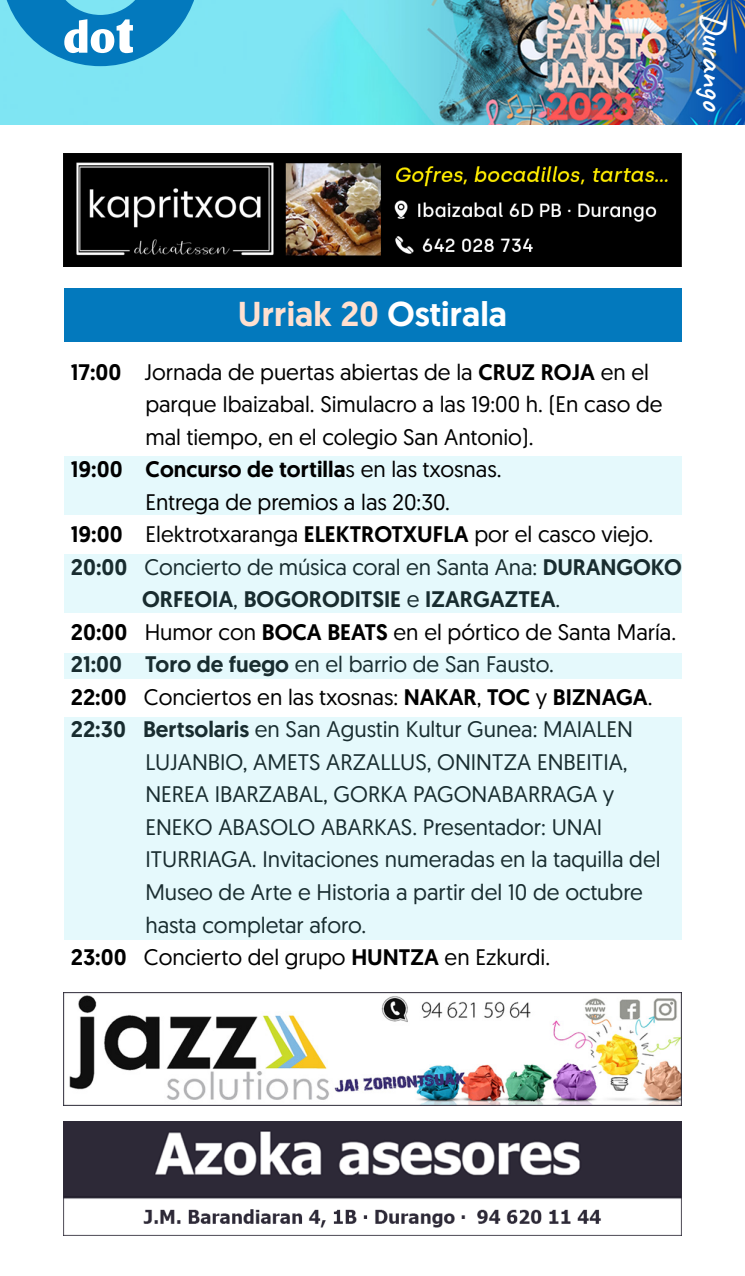
<style>
.page{position:relative;width:745px;height:1276px;background:#fff}
.page>*{position:absolute;margin:0;border:0;box-sizing:border-box;transform-origin:0 0}
.t1{font:500 34.5px "Geomanist";color:#ffe0d0}
.t2{font:600 33px "Caveat";color:#fff}
.t3{font:22.5px "Geomanist";color:#000}
.t4{font:500 22.5px "Geomanist";color:#000}
.s1{color:#fff}
.s2{font-weight:500}
.s3{font-weight:400}
</style>
<div class="page">
<div style="left:64px;top:456px;width:616px;height:59px;background:#e5f9fc"></div>
<img style="left:0;top:0;width:743px;height:125px">
<img style="left:64px;top:1121px;width:616px;height:114px">
<img style="left:64px;top:153px;width:616px;height:113px">
<div style="left:64px;top:653px;width:616px;height:25px;background:#e5f9fc"></div>
<div style="left:64px;top:554px;width:616px;height:58px;background:#e5f9fc"></div>
<div style="left:64px;top:717px;width:616px;height:223px;background:#e5f9fc"></div>
<svg style="left:1px;top:0;width:199px;height:66px"></svg>
<div style="left:64px;top:288px;width:616px;height:53px;background:#0379bd"></div>
<img style="left:64px;top:992px;width:616px;height:114px">
<p class="t2" style="left:734px;top:13px;width:100px;rotate:90deg">Durango</p>
<p class="t1" style="left:238px;top:291px;width:270px">Urriak 20 <span class="s1">Ostirala</span></p>
<p class="t3" style="left:71px;top:357px;width:579px"><span class="s2">17:00</span> Jornada de puertas abiertas de la <span class="s2">CRUZ ROJA</span> en el</p>
<p class="t3" style="left:145px;top:390px;width:518px">parque Ibaizabal. Simulacro a las 19:00 h. (En caso de</p>
<p class="t3" style="left:145px;top:422px;width:389px">mal tiempo, en el colegio San Antonio).</p>
<p class="t4" style="left:71px;top:454px;width:432px">19:00 Concurso de tortilla<span class="s3">s en las txosnas.</span></p>
<p class="t3" style="left:145px;top:487px;width:306px">Entrega de premios a las 20:30.</p>
<p class="t3" style="left:71px;top:520px;width:583px"><span class="s2">19:00</span> Elektrotxaranga <span class="s2">ELEKTROTXUFLA</span> por el casco viejo.</p>
<p class="t3" style="left:71px;top:552px;width:612px"><span class="s2">20:00</span> Concierto de música coral en Santa Ana: <span class="s2">DURANGOKO</span></p>
<p class="t4" style="left:142px;top:584px;width:419px">ORFEOIA<span class="s3">,</span> BOGORODITSIE <span class="s3">e</span> IZARGAZTEA<span class="s3">.</span></p>
<p class="t3" style="left:71px;top:617px;width:606px"><span class="s2">20:00</span> Humor con <span class="s2">BOCA BEATS</span> en el pórtico de Santa María.</p>
<p class="t3" style="left:71px;top:650px;width:484px"><span class="s2">21:00 Toro de fuego</span> en el barrio de San Fausto.</p>
<p class="t3" style="left:71px;top:682px;width:582px"><span class="s2">22:00</span> Conciertos en las txosnas: <span class="s2">NAKAR</span>, <span class="s2">TOC</span> y <span class="s2">BIZNAGA</span>.</p>
<p class="t3" style="left:71px;top:715px;width:563px"><span class="s2">22:30 Bertsolaris</span> en San Agustin Kultur Gunea: MAIALEN</p>
<p class="t3" style="left:145px;top:747px;width:483px">LUJANBIO, AMETS ARZALLUS, ONINTZA ENBEITIA,</p>
<p class="t3" style="left:145px;top:780px;width:470px">NEREA IBARZABAL, GORKA PAGONABARRAGA y</p>
<p class="t3" style="left:145px;top:812px;width:458px">ENEKO ABASOLO ABARKAS. Presentador: UNAI</p>
<p class="t3" style="left:145px;top:845px;width:516px">ITURRIAGA. Invitaciones numeradas en la taquilla del</p>
<p class="t3" style="left:145px;top:877px;width:498px">Museo de Arte e Historia a partir del 10 de octubre</p>
<p class="t3" style="left:145px;top:910px;width:222px">hasta completar aforo.</p>
<p class="t3" style="left:71px;top:942px;width:480px"><span class="s2">23:00</span> Concierto del grupo <span class="s2">HUNTZA</span> en Ezkurdi.</p>
</div>
